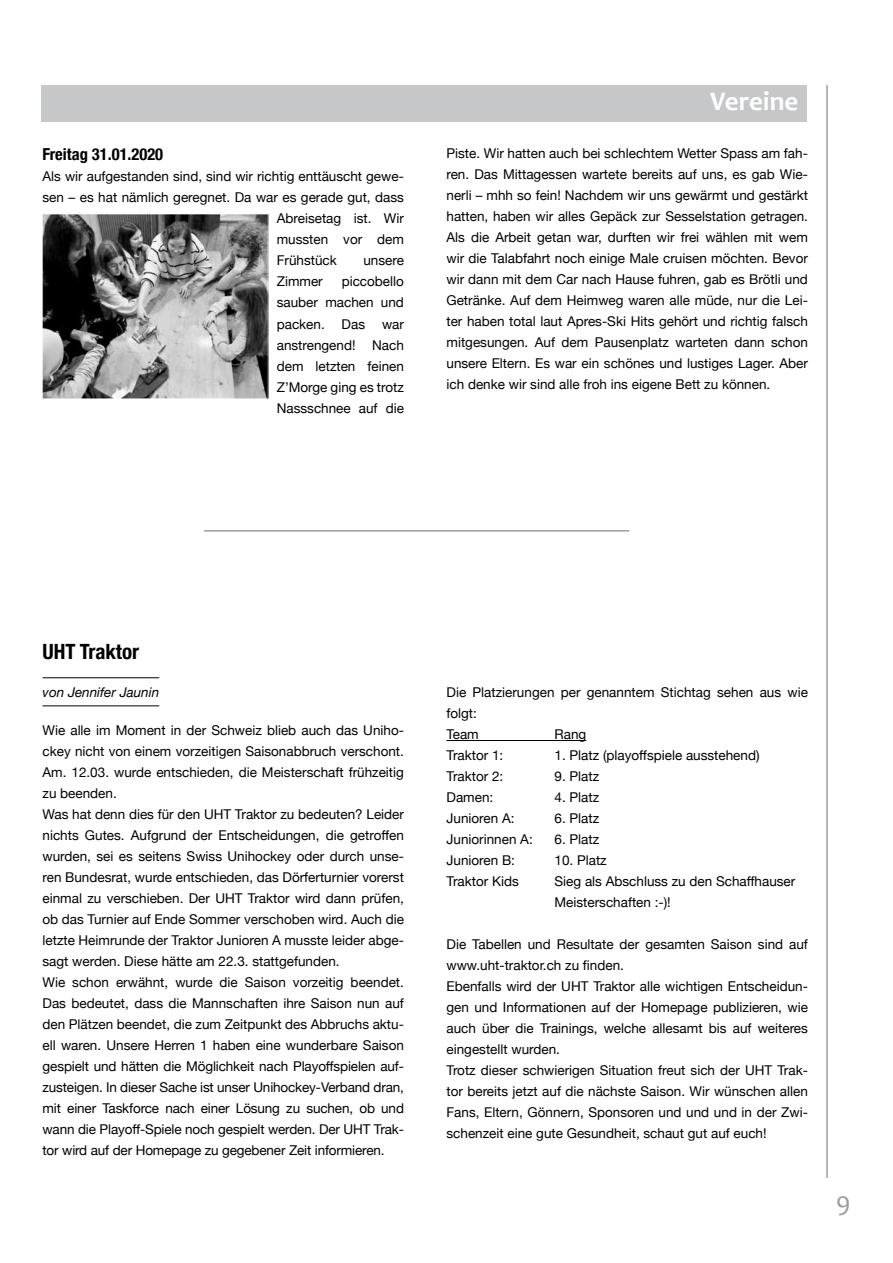
<style>
.page{position:relative;width:893px;height:1263px;background:#fff}
.page>*{position:absolute;margin:0;border:0;box-sizing:border-box;transform-origin:0 0}
.t1{font:700 27px "Candara";color:#fff}
.t2{font:27px "Candara";color:#9c9e9f}
.t3{font:700 condensed 21px "Helvetica Neue";color:#000}
.t4{font:700 condensed 16.5px "Helvetica Neue";color:#000}
.t5{font:13.5px/21px "Helvetica Neue";color:#000}
.t6{font:italic 13.5px "Helvetica Neue";color:#000}
</style>
<div class="page">
<hr style="left:826px;top:85px;width:2px;height:1093px;background:#9c9e9f">
<div style="left:41px;top:85px;width:766px;height:36px;background:#c6c7c8"></div>
<img style="left:43px;top:214px;width:225px;height:184px">
<hr style="left:204px;top:530px;width:425px;height:1px;background:#9c9e9f">
<hr style="left:43px;top:677px;width:116px;height:1px;background:#000">
<hr style="left:43px;top:706px;width:116px;height:1px;background:#000">
<hr style="left:446px;top:740px;width:140px;height:1px;background:#000">
<p class="t4" style="left:43px;top:141px;width:122px">Freitag 31.01.2020</p>
<p class="t5" style="left:43px;top:167px;width:363px">Als wir aufgestanden sind, sind wir richtig enttäuscht gewe-</p>
<p class="t5" style="left:43px;top:188px;width:363px">sen – es hat nämlich geregnet. Da war es gerade gut, dass</p>
<p class="t5" style="left:277px;top:209px;width:129px">Abreisetag ist. Wir</p>
<p class="t5" style="left:277px;top:230px;width:129px">mussten vor dem</p>
<p class="t5" style="left:277px;top:251px;width:62px">Frühstück</p>
<p class="t5" style="left:363px;top:251px;width:42px">unsere</p>
<p class="t5" style="left:277px;top:272px;width:48px">Zimmer</p>
<p class="t5" style="left:277px;top:272px;width:129px;text-align:justify;text-indent:65px">piccobello sauber machen und packen. Das war anstrengend! Nach dem letzten feinen Z’Morge ging es trotz Nassschnee auf die</p>
<h1 class="t1" style="left:710px;top:84px;width:90px">Vereine</h1>
<p class="t5" style="left:446px;top:143px;width:363px;text-align:justify">Piste. Wir hatten auch bei schlechtem Wetter Spass am fah&shy;ren. Das Mittagessen wartete bereits auf uns, es gab Wie&shy;nerli – mhh so fein! Nachdem wir uns gewärmt und gestärkt hatten, haben wir alles Gepäck zur Sesselstation getragen.<br>Als die Arbeit getan war, durften wir frei wählen mit wem wir die Talabfahrt noch einige Male cruisen möchten. Bevor wir dann mit dem Car nach Hause fuhren, gab es Brötli und Getränke. Auf dem Heimweg waren alle müde, nur die Lei&shy;ter haben total laut Apres-Ski Hits gehört und richtig falsch mitgesungen. Auf dem Pausenplatz warteten dann schon unsere Eltern. Es war ein schönes und lustiges Lager. Aber ich denke wir sind alle froh ins eigene Bett zu können.</p>
<h2 class="t3" style="left:43px;top:634px;width:98px">UHT Traktor</h2>
<p class="t6" style="left:43px;top:683px;width:118px">von Jennifer Jaunin</p>
<p class="t5" style="left:43px;top:721px;width:363px">Wie alle im Moment in der Schweiz blieb auch das Uniho&shy;ckey nicht von einem vorzeitigen Saisonabbruch verschont.<br>Am. 12.03. wurde entschieden, die Meisterschaft frühzeitig zu beenden.<br>Was hat denn dies für den UHT Traktor zu bedeuten? Leider nichts Gutes. Aufgrund der Entscheidungen, die getroffen wurden, sei es seitens Swiss Unihockey oder durch unse&shy;ren Bundesrat, wurde entschieden, das Dörferturnier vorerst einmal zu verschieben. Der UHT Traktor wird dann prüfen, ob das Turnier auf Ende Sommer verschoben wird. Auch die letzte Heimrunde der Traktor Junioren A musste leider abge&shy;sagt werden. Diese hätte am 22.3. stattgefunden.<br>Wie schon erwähnt, wurde die Saison vorzeitig beendet.<br>Das bedeutet, dass die Mannschaften ihre Saison nun auf den Plätzen beendet, die zum Zeitpunkt des Abbruchs aktu&shy;ell waren. Unsere Herren 1 haben eine wunderbare Saison gespielt und hätten die Möglichkeit nach Playoffspielen auf&shy;zusteigen. In dieser Sache ist unser Unihockey-Verband dran, mit einer Taskforce nach einer Lösung zu suchen, ob und wann die Playoff-Spiele noch gespielt werden. Der UHT Trak&shy;tor wird auf der Homepage zu gegebener Zeit informieren.</p>
<p class="t5" style="left:446px;top:683px;width:363px">Die Platzierungen per genanntem Stichtag sehen aus wie folgt:<br>Team</p>
<p class="t5" style="left:554px;top:725px;width:33px">Rang</p>
<p class="t5" style="left:446px;top:746px;width:58px">Traktor 1:</p>
<p class="t5" style="left:554px;top:746px;width:207px">1. Platz (playoffspiele ausstehend)</p>
<p class="t5" style="left:446px;top:767px;width:58px">Traktor 2:</p>
<p class="t5" style="left:554px;top:767px;width:46px">9. Platz</p>
<p class="t5" style="left:446px;top:788px;width:48px">Damen:</p>
<p class="t5" style="left:554px;top:788px;width:46px">4. Platz</p>
<p class="t5" style="left:446px;top:809px;width:70px">Junioren A:</p>
<p class="t5" style="left:554px;top:809px;width:46px">6. Platz</p>
<p class="t5" style="left:446px;top:830px;width:88px">Juniorinnen A:</p>
<p class="t5" style="left:554px;top:830px;width:46px">6. Platz</p>
<p class="t5" style="left:446px;top:851px;width:70px">Junioren B:</p>
<p class="t5" style="left:554px;top:851px;width:54px">10. Platz</p>
<p class="t5" style="left:446px;top:872px;width:74px">Traktor Kids</p>
<p class="t5" style="left:554px;top:872px;width:242px">Sieg als Abschluss zu den Schaffhauser<br>Meisterschaften :-)!</p>
<p class="t5" style="left:446px;top:935px;width:363px">Die Tabellen und Resultate der gesamten Saison sind auf www.uht-traktor.ch zu finden.<br>Ebenfalls wird der UHT Traktor alle wichtigen Entscheidun&shy;gen und Informationen auf der Homepage publizieren, wie auch über die Trainings, welche allesamt bis auf weiteres eingestellt wurden.<br>Trotz dieser schwierigen Situation freut sich der UHT Trak&shy;tor bereits jetzt auf die nächste Saison. Wir wünschen allen Fans, Eltern, Gönnern, Sponsoren und und und in der Zwi&shy;schenzeit eine gute Gesundheit, schaut gut auf euch!</p>
<h1 class="t2" style="left:836px;top:1185px;width:16px">9</h1>
</div>
